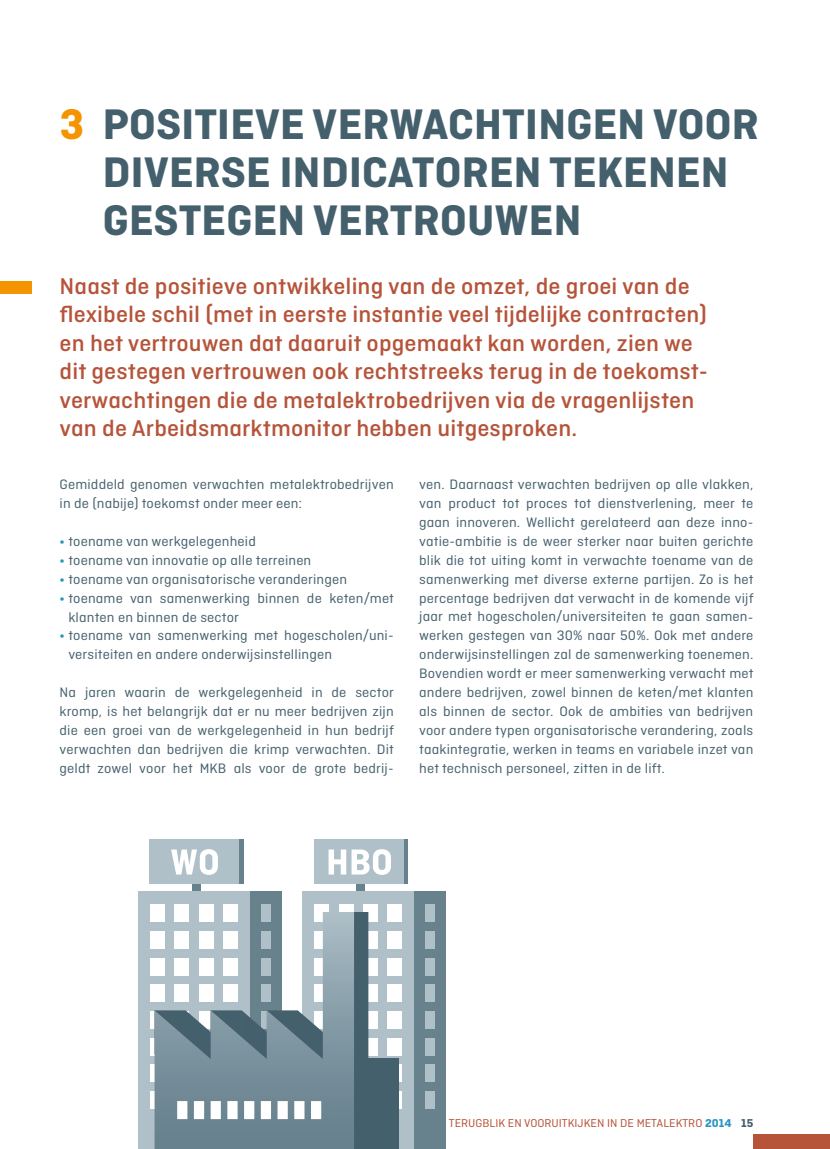
<style>
.page{position:relative;width:830px;height:1149px;background:#fff}
.page>*{position:absolute;margin:0;border:0;box-sizing:border-box;transform-origin:0 0}
.t1{font:700 45px/48px "Ciutadella";letter-spacing:-.005em;color:#45606d;scale:1.05 1}
.t2{font:500 24px/28.5px "Ciutadella";letter-spacing:.005em;color:#b6543a;scale:1.05 1}
.t3{font:14.4px/18.9px "Ciutadella";letter-spacing:.01em;color:#45606d;scale:1.05 1}
.t4{font:12px "Ciutadella";color:#b6543a;scale:1.05 1}
.s1{color:#f39400}
.s2{font-weight:700;color:#2896c1}
.s3{font-weight:700;color:#45606d}
</style>
<div class="page">
<div style="left:753px;top:1133px;width:76px;height:15px;background:#b6543a"></div>
<div style="left:0;top:281px;width:32px;height:12px;background:#f39400"></div>
<div style="left:154px;top:839px;width:90px;height:45px;background:#67818d"></div>
<div style="left:192px;top:882px;width:9px;height:12px;background:#67818d"></div>
<div style="left:138px;top:891px;width:112px;height:257px;background:#afc0c8"></div>
<div style="left:250px;top:891px;width:31px;height:257px;background:#67818d"></div>
<div style="left:149px;top:839px;width:90px;height:45px;background:#afc0c8"></div>
<div style="left:261px;top:904px;width:9px;height:17px;background:#afc0c8"></div>
<div style="left:223px;top:904px;width:14px;height:17px;background:#fff"></div>
<div style="left:199px;top:904px;width:14px;height:17px;background:#fff"></div>
<div style="left:175px;top:904px;width:14px;height:17px;background:#fff"></div>
<div style="left:150px;top:904px;width:15px;height:17px;background:#fff"></div>
<div style="left:150px;top:930px;width:15px;height:18px;background:#fff"></div>
<div style="left:150px;top:957px;width:15px;height:18px;background:#fff"></div>
<div style="left:150px;top:984px;width:15px;height:17px;background:#fff"></div>
<div style="left:150px;top:1010px;width:15px;height:18px;background:#fff"></div>
<div style="left:150px;top:1037px;width:15px;height:18px;background:#fff"></div>
<div style="left:150px;top:1063px;width:15px;height:18px;background:#fff"></div>
<div style="left:150px;top:1090px;width:15px;height:18px;background:#fff"></div>
<svg style="left:171px;top:849px;width:47px;height:25px"></svg>
<div style="left:318px;top:839px;width:90px;height:45px;background:linear-gradient(to bottom,#67818d,#67818d)"></div>
<div style="left:356px;top:882px;width:9px;height:12px;background:#67818d"></div>
<div style="left:302px;top:891px;width:112px;height:257px;background:#afc0c8"></div>
<div style="left:414px;top:891px;width:31px;height:257px;background:#67818d"></div>
<div style="left:313px;top:839px;width:90px;height:45px;background:#afc0c8"></div>
<div style="left:425px;top:904px;width:10px;height:17px;background:#afc0c8"></div>
<div style="left:425px;top:930px;width:10px;height:18px;background:#afc0c8"></div>
<div style="left:425px;top:957px;width:10px;height:18px;background:#afc0c8"></div>
<div style="left:425px;top:984px;width:10px;height:17px;background:#afc0c8"></div>
<div style="left:425px;top:1010px;width:10px;height:18px;background:#afc0c8"></div>
<div style="left:425px;top:1037px;width:10px;height:18px;background:#afc0c8"></div>
<div style="left:425px;top:1063px;width:10px;height:18px;background:#afc0c8"></div>
<div style="left:425px;top:1090px;width:10px;height:18px;background:#afc0c8"></div>
<div style="left:387px;top:904px;width:14px;height:17px;background:#fff"></div>
<div style="left:387px;top:930px;width:14px;height:18px;background:#fff"></div>
<div style="left:387px;top:957px;width:14px;height:18px;background:#fff"></div>
<div style="left:387px;top:984px;width:14px;height:17px;background:#fff"></div>
<div style="left:387px;top:1010px;width:14px;height:18px;background:#fff"></div>
<div style="left:387px;top:1037px;width:14px;height:18px;background:#fff"></div>
<svg style="left:398px;top:1063px;width:3px;height:18px"></svg>
<svg style="left:398px;top:1090px;width:3px;height:18px"></svg>
<div style="left:363px;top:904px;width:14px;height:17px;background:#fff"></div>
<div style="left:363px;top:930px;width:14px;height:18px;background:#fff"></div>
<div style="left:363px;top:957px;width:14px;height:18px;background:#fff"></div>
<div style="left:363px;top:984px;width:14px;height:17px;background:#fff"></div>
<div style="left:363px;top:1010px;width:14px;height:18px;background:#fff"></div>
<div style="left:363px;top:1037px;width:14px;height:18px;background:#fff"></div>
<div style="left:339px;top:904px;width:14px;height:17px;background:#fff"></div>
<div style="left:314px;top:904px;width:15px;height:17px;background:#fff"></div>
<svg style="left:328px;top:849px;width:63px;height:25px"></svg>
<div style="left:322px;top:1058px;width:76px;height:90px;background:#45606d"></div>
<div style="left:354px;top:912px;width:14px;height:146px;background:#45606d"></div>
<svg style="left:154px;top:911px;width:200px;height:237px"></svg>
<h1 class="t1" style="left:102px;top:100px;width:626px;text-indent:-43px"><span class="s1">3</span> POSITIEVE VERWACHTINGEN VOOR<br>DIVERSE INDICATOREN TEKENEN<br>GESTEGEN VERTROUWEN</h1>
<p class="t2" style="left:60px;top:271px;width:618px">Naast de positieve ontwikkeling van de omzet, de groei van de flexibele schil (met in eerste instantie veel tijdelijke contracten) en het vertrouwen dat daaruit opgemaakt kan worden, zien we dit gestegen vertrouwen ook rechtstreeks terug in de toekomst&shy;verwachtingen die de metalektrobedrijven via de vragenlijsten van de Arbeidsmarktmonitor hebben uitgesproken.</p>
<p class="t3" style="left:60px;top:474px;width:319px">Gemiddeld genomen verwachten metalektrobedrijven in de (nabije) toekomst onder meer een:</p>
<p class="t3" style="left:60px;top:531px;width:188px"><span class="s2">•</span> toename van werkgelegenheid</p>
<p class="t3" style="left:60px;top:550px;width:241px"><span class="s2">•</span> toename van innovatie op alle terreinen</p>
<p class="t3" style="left:60px;top:569px;width:275px"><span class="s2">•</span> toename van organisatorische veranderingen</p>
<p class="t3" style="left:68px;top:588px;width:311px;text-indent:-9px"><span class="s2">•</span> toename van samenwerking binnen de keten/met klanten en binnen de sector</p>
<p class="t3" style="left:68px;top:626px;width:311px;text-indent:-9px"><span class="s2">•</span> toename van samenwerking met hogescholen/uni&shy;versiteiten en andere onderwijsinstellingen</p>
<p class="t3" style="left:60px;top:682px;width:320px;text-align:justify">Na jaren waarin de werkgelegenheid in de sector kromp, is het belangrijk dat er nu meer bedrijven zijn die een groei van de werkgelegenheid in hun bedrijf verwachten dan bedrijven die krimp verwachten. Dit geldt zowel voor het MKB als voor de grote bedrij-</p>
<p class="t3" style="left:419px;top:474px;width:320px;text-align:justify">ven. Daarnaast verwachten bedrijven op alle vlakken, van product tot proces tot dienstverlening, meer te gaan innoveren. Wellicht gerelateerd aan deze inno&shy;vatie-ambitie is de weer sterker naar buiten gerichte blik die tot uiting komt in verwachte toename van de samenwerking met diverse externe partijen. Zo is het percentage bedrijven dat verwacht in de komende vijf jaar met hogescholen/universiteiten te gaan samen&shy;werken gestegen van 30% naar 50%. Ook met andere onderwijsinstellingen zal de samenwerking toenemen.<br>Bovendien wordt er meer samenwerking verwacht met andere bedrijven, zowel binnen de keten/met klanten als binnen de sector. Ook de ambities van bedrijven voor andere typen organisatorische verandering, zoals taakintegratie, werken in teams en variabele inzet van het technisch personeel, zitten in de lift.</p>
<p class="t4" style="left:448px;top:1116px;width:291px">TERUGBLIK EN VOORUITKIJKEN IN DE METALEKTRO <span class="s2">2014</span> <span class="s3">15</span></p>
</div>
